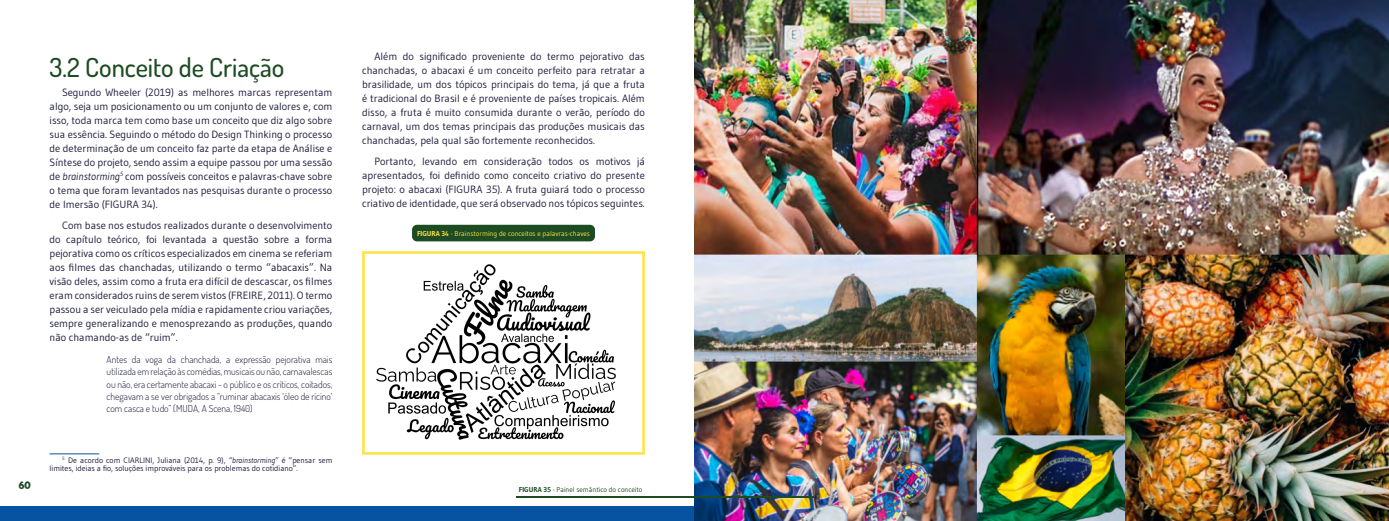
<style>
.page{position:relative;width:1389px;height:521px;background:#fff}
.page>*{position:absolute;margin:0;border:0;box-sizing:border-box;transform-origin:0 0}
.t1{font:500 26.25px "Dosis";color:#1d4b22}
.t2{font:10.5px/14px "Gudea";color:#1d1c3b;text-align:justify}
.t3{font:10.5px "Blue Lagoon";color:#1d4b22}
.t4{font:300 9.62px/12.2px "Dosis";color:#1d1c3b;text-align:justify}
.t5{font:7.88px/8.8px "Gudea";color:#1d1c3b}
.t6{font:7px "Gudea";color:#ffe347}
.t7{font:7px "Gudea";color:#1d4b22}
.s1{font-style:italic}
.s2{font-weight:700}
</style>
<div class="page">
<div style="left:0;top:506px;width:1389px;height:15px;background:#0753a1"></div>
<hr style="left:50px;top:453px;width:49px;height:1px;background:#0753a1">
<img style="left:376px;top:264px;width:240px;height:176px">
<div style="left:362px;top:251px;width:283px;height:204px;border:3px solid #ffe347"></div>
<div style="left:412px;top:225px;width:183px;height:16px;background:#1d4b22;border-radius:5px"></div>
<img style="left:694px;top:0;width:695px;height:521px">
<hr style="left:516px;top:496px;width:298px;height:1px;background:#1d4b22">
<p class="t3" style="left:19px;top:478px;width:13px">60</p>
<h1 class="t1" style="left:50px;top:49px;width:236px">3.2 Conceito de Criação</h1>
<p class="t2" style="left:50px;top:85px;width:284px;text-indent:12px">Segundo Wheeler (2019) as melhores marcas representam algo, seja um posicionamento ou um conjunto de valores e, com isso, toda marca tem como base um conceito que diz algo sobre sua essência. Seguindo o método do Design Thinking o processo de determinação de um conceito faz parte da etapa de Análise e Síntese do projeto, sendo assim a equipe passou por uma sessão de <span class="s1">brainstorming</span><sup>5</sup> com possíveis conceitos e palavras-chave sobre o tema que foram levantados nas pesquisas durante o processo de Imersão (FIGURA 34).</p>
<p class="t2" style="left:50px;top:218px;width:284px;text-indent:12px">Com base nos estudos realizados durante o desenvolvimento do capítulo teórico, foi levantada a questão sobre a forma pejorativa como os críticos especializados em cinema se referiam aos filmes das chanchadas, utilizando o termo “abacaxis”. Na visão deles, assim como a fruta era difícil de descascar, os filmes eram considerados ruins de serem vistos (FREIRE, 2011). O termo passou a ser veiculado pela mídia e rapidamente criou variações, sempre generalizando e menosprezando as produções, quando não chamando-as de “ruim”.</p>
<p class="t4" style="left:107px;top:353px;width:227px">Antes da voga da chanchada, a expressão pejorativa mais utilizada em relação às comédias, musicais ou não, carnavalescas ou não, era certamente abacaxi - o público e os críticos, coitados, chegavam a se ver obrigados a “ruminar abacaxis ‘óleo de rícino’ com casca e tudo” (MUDA, A Scena, 1940)</p>
<p class="t5" style="left:50px;top:455px;width:284px;text-indent:12px"><sup>5</sup> De acordo com CIARLINI, Juliana (2014, p. 9), <span class="s1">“brainstorming”</span> é “pensar sem limites, ideias a fio, soluções improváveis para os problemas do cotidiano”.</p>
<p class="t2" style="left:362px;top:49px;width:284px;text-indent:12px">Além do significado proveniente do termo pejorativo das chanchadas, o abacaxi é um conceito perfeito para retratar a brasilidade, um dos tópicos principais do tema, já que a fruta é tradicional do Brasil e é proveniente de países tropicais. Além disso, a fruta é muito consumida durante o verão, período do carnaval, um dos temas principais das produções musicais das chanchadas, pela qual são fortemente reconhecidos.</p>
<p class="t2" style="left:362px;top:154px;width:284px;text-indent:12px">Portanto, levando em consideração todos os motivos já apresentados, foi definido como conceito criativo do presente projeto: o abacaxi (FIGURA 35). A fruta guiará todo o processo criativo de identidade, que será observado nos tópicos seguintes.</p>
<p class="t6" style="left:417px;top:230px;width:174px"><span class="s2">FIGURA 34</span> - Brainstorming de conceitos e palavras-chaves</p>
<p class="t7" style="left:519px;top:485px;width:125px"><span class="s2">FIGURA 35</span> - Painel semântico do conceito</p>
</div>
